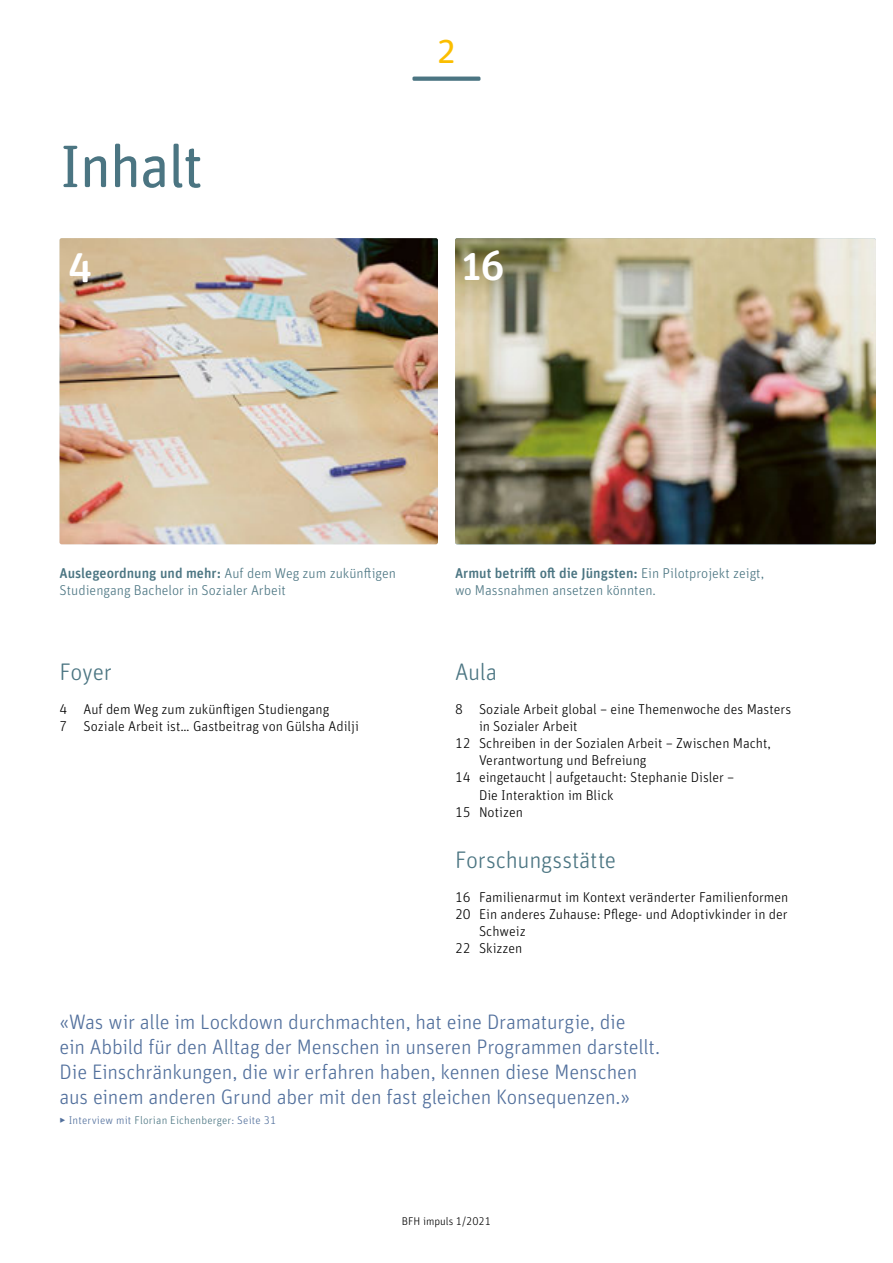
<style>
.page{position:relative;width:893px;height:1263px;background:#fff}
.page>*{position:absolute;margin:0;border:0;box-sizing:border-box;transform-origin:0 0}
.t1{font:60px "Unit Rounded Pro";letter-spacing:-.025em;color:#4b7582}
.t2{font:500 42px "Unit Rounded Pro";color:#fff}
.t3{font:36px "Unit Rounded Pro";color:#fbbe00}
.t4{font:300 24px "Unit Rounded Pro";letter-spacing:-.01em;color:#4b7582}
.t5{font:300 21px/25.2px "Unit Rounded Pro";letter-spacing:-.01em;color:#516f9c}
.t6{font:300 14.25px/17px "Unit Rounded Pro";color:#000}
.t7{font:300 14.25px/17px "Unit Rounded Pro";color:#4b7582}
.t8{font:300 11.25px "Unit Rounded Pro";letter-spacing:.015em;color:#516f9c}
.t9{font:300 11.25px "Unit Rounded Pro";color:#000}
.s1{font-weight:500}
.s2{color:#4b7582}
</style>
<div class="page">
<svg style="left:412px;top:77px;width:68px;height:4px"></svg>
<img style="left:60px;top:238px;width:378px;height:306px">
<img style="left:455px;top:238px;width:421px;height:306px">
<h1 class="t1" style="left:60px;top:125px;width:145px">Inhalt</h1>
<h3 class="t3" style="left:437px;top:25px;width:20px">2</h3>
<h2 class="t2" style="left:68px;top:235px;width:26px">4</h2>
<h2 class="t2" style="left:462px;top:235px;width:45px">16</h2>
<p class="t7" style="left:60px;top:565px;width:338px"><span class="s1">Auslegeordnung und mehr:</span> Auf dem Weg zum zukünftigen<br>Studiengang Bachelor in Sozialer Arbeit</p>
<p class="t7" style="left:455px;top:565px;width:311px"><span class="s1">Armut betrifft oft die Jüngsten:</span> Ein Pilotprojekt zeigt, wo Massnahmen ansetzen könnten.</p>
<h3 class="t4" style="left:60px;top:657px;width:54px">Foyer</h3>
<p class="t6" style="left:60px;top:701px;width:301px">4 Auf dem Weg zum zukünftigen Studiengang<br>7 Soziale Arbeit ist… Gastbeitrag von Gülsha Adilji</p>
<h3 class="t4" style="left:455px;top:657px;width:44px">Aula</h3>
<p class="t6" style="left:455px;top:701px;width:338px">8 Soziale Arbeit global – eine Themenwoche des Masters</p>
<p class="t6" style="left:479px;top:718px;width:100px">in Sozialer Arbeit</p>
<p class="t6" style="left:455px;top:735px;width:318px">12 Schreiben in der Sozialen Arbeit – Zwischen Macht,</p>
<p class="t6" style="left:479px;top:752px;width:169px">Verantwortung und Befreiung</p>
<p class="t6" style="left:455px;top:769px;width:281px">14 eingetaucht | aufgetaucht: Stephanie Disler –</p>
<p class="t6" style="left:479px;top:786px;width:136px">Die Interaktion im Blick</p>
<p class="t6" style="left:455px;top:803px;width:69px">15 Notizen</p>
<h3 class="t4" style="left:455px;top:844px;width:163px">Forschungsstätte</h3>
<p class="t6" style="left:455px;top:888px;width:335px">16 Familienarmut im Kontext veränderter Familienformen</p>
<p class="t6" style="left:455px;top:905px;width:334px">20 Ein anderes Zuhause: Pflege- und Adoptivkinder in der</p>
<p class="t6" style="left:479px;top:922px;width:48px">Schweiz</p>
<p class="t6" style="left:455px;top:939px;width:69px">22 Skizzen</p>
<p class="t5" style="left:60px;top:1008px;width:602px">«Was wir alle im Lockdown durchmachten, hat eine Dramaturgie, die<br>ein Abbild für den Alltag der Menschen in unseren Programmen darstellt.<br>Die Einschränkungen, die wir erfahren haben, kennen diese Menschen aus einem anderen Grund aber mit den fast gleichen Konsequenzen.»</p>
<p class="t8" style="left:60px;top:1112px;width:218px"><span class="s1">▶</span> Interview mit <span class="s2">Florian Eichenberger</span>: Seite 31</p>
<p class="t9" style="left:402px;top:1213px;width:91px">BFH impuls 1/2021</p>
</div>
